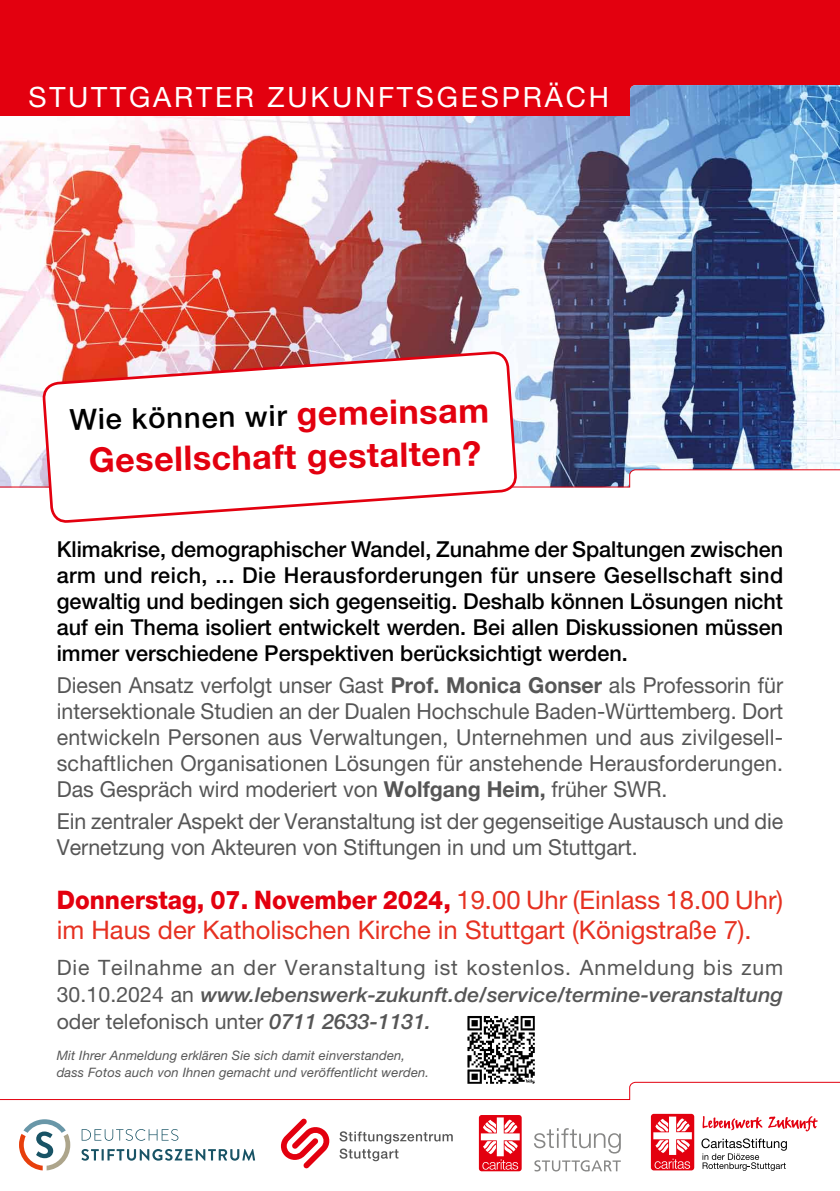
<style>
.page{position:relative;width:840px;height:1191px;background:#fff}
.page>*{position:absolute;margin:0;border:0;box-sizing:border-box;transform-origin:0 0}
.t1{font:700 34px "Helvetica Neue";color:#e3000f}
.t2{font:500 29.2px "Helvetica Neue";color:#000}
.t3{font:28px "Helvetica Neue";letter-spacing:.1em;color:#fff}
.t4{font:25.6px/30px "Helvetica Neue";color:#e63121}
.t5{font:22px/26px "Helvetica Neue";color:#565656;text-align:justify}
.t6{font:500 22px/26px "Helvetica Neue";color:#000;text-align:justify}
.t7{font:21.2px "Helvetica Neue";letter-spacing:.04em;color:#565656}
.t8{font:21.2px "Helvetica Neue";color:#565656}
.t9{font:italic 500 20.6px "Helvetica Neue";letter-spacing:.005em;color:#565656}
.t10{font:italic 13px/17px "Helvetica Neue";letter-spacing:.01em;color:#565656}
.s1{font-weight:700;font-size:34px;color:#e3000f}
.s2{font-weight:700}
.s3{font-weight:800;color:#e3000f}
.s4{font-weight:400;font-style:normal;font-size:21.2px}
.s5{font-weight:500;font-style:italic}
</style>
<div class="page">
<div style="left:0;top:0;width:839px;height:102px;background:#e3000f"></div>
<img style="left:0;top:85px;width:839px;height:384px">
<div style="left:0;top:74px;width:629px;height:42px;background:#e3000f"></div>
<svg style="left:0;top:1081px;width:839px;height:90px"></svg>
<svg style="left:0;top:469px;width:839px;height:19px"></svg>
<svg style="left:43px;top:290px;width:473px;height:233px"></svg>
<div style="left:466px;top:1015px;width:77px;height:72px;background:#fff"></div>
<img style="left:467px;top:1016px;width:68px;height:68px">
<p class="t3" style="left:28px;top:81px;width:582px">STUTTGARTER ZUKUNFTSGESPRÄCH</p>
<h2 class="t2" style="left:69px;top:402px;width:421px;rotate:-1deg">Wie können wir <span class="s1">gemeinsam</span></h2>
<h1 class="t1" style="left:88px;top:439px;width:393px;rotate:-1deg">Gesellschaft gestalten?</h1>
<p class="t6" style="left:57px;top:536px;width:727px">Klimakrise, demographischer Wandel, Zunahme der Spaltungen zwischen arm und reich, ... Die Herausforderungen für unsere Gesellschaft sind gewaltig und bedingen sich gegenseitig. Deshalb können Lösungen nicht auf ein Thema isoliert entwickelt werden. Bei allen Diskussionen müssen immer verschiedene Perspektiven berücksichtigt werden.</p>
<p class="t5" style="left:57px;top:671px;width:727px">Diesen Ansatz verfolgt unser Gast <span class="s2">Prof. Monica Gonser</span> als Professorin für intersektionale Studien an der Dualen Hochschule Baden-Württemberg. Dort entwickeln Personen aus Verwaltungen, Unternehmen und aus zivilgesell&shy;schaftlichen Organisationen Lösungen für anstehende Herausforderungen.<br>Das Gespräch wird moderiert von <span class="s2">Wolfgang Heim,</span> früher SWR.</p>
<p class="t5" style="left:57px;top:807px;width:727px">Ein zentraler Aspekt der Veranstaltung ist der gegenseitige Austausch und die<br>Vernetzung von Akteuren von Stiftungen in und um Stuttgart.</p>
<p class="t4" style="left:57px;top:884px;width:727px"><span class="s3">Donnerstag, 07. November 2024,</span> 19.00 Uhr (Einlass 18.00 Uhr) im Haus der Katholischen Kirche in Stuttgart (Königstraße 7).</p>
<p class="t7" style="left:57px;top:955px;width:727px">Die Teilnahme an der Veranstaltung ist kostenlos. Anmeldung bis zum</p>
<p class="t9" style="left:57px;top:982px;width:727px"><span class="s4">30.10.2024 an</span> www.lebenswerk-zukunft.de/service/termine-veranstaltung</p>
<p class="t8" style="left:57px;top:1009px;width:375px">oder telefonisch unter <span class="s5">0711 2633-1131.</span></p>
<p class="t10" style="left:57px;top:1046px;width:373px">Mit Ihrer Anmeldung erklären Sie sich damit einverstanden, dass Fotos auch von Ihnen gemacht und veröffentlicht werden.</p>
</div>
